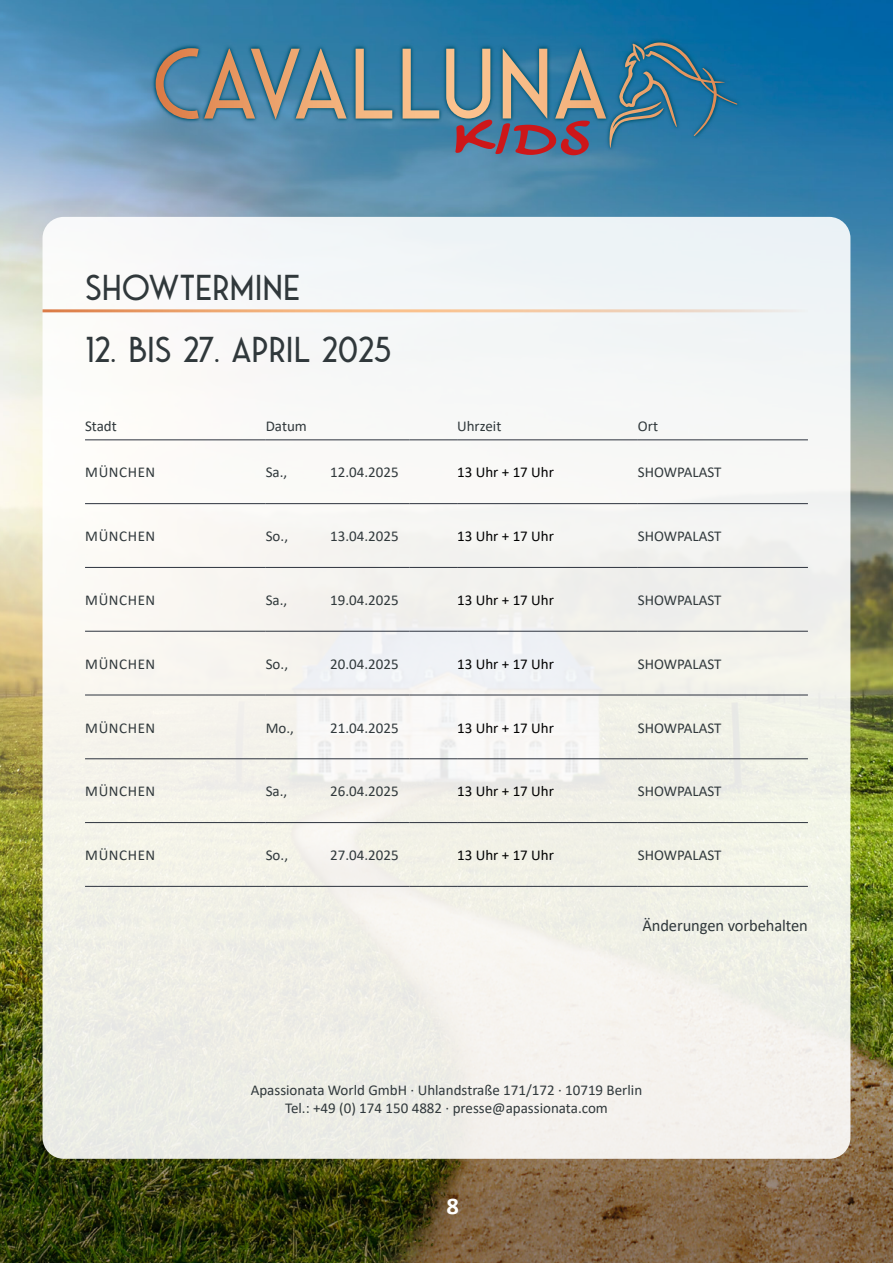
<style>
.page{position:relative;width:893px;height:1263px;background:#fff}
.page>*{position:absolute;margin:0;border:0;box-sizing:border-box;transform-origin:0 0}
.t1{font:36px "Saveur Sans";color:#30383b}
.t2{font:700 24px "Calibri";color:#fff}
.t3{font:16.8px "Calibri";letter-spacing:-.005em;color:#30383b}
.t4{font:15px/18px "Calibri";color:#30383b;text-align:center}
.t5{font:15px "Calibri";color:#000}
.t6{font:15px "Calibri";letter-spacing:.04em;color:#30383b}
</style>
<div class="page">
<img style="left:0;top:0;width:893px;height:724px">
<img style="left:0;top:730px;width:893px;height:533px">
<div style="left:43px;top:217px;width:807px;height:942px;background:#f4f3ef;border-radius:21px"></div>
<hr style="left:43px;top:309px;width:765px;height:3px;background:#fff">
<svg style="left:151px;top:38px;width:591px;height:114px;background:#3d81a8"></svg>
<svg style="left:156px;top:43px;width:582px;height:93px;background:#578397"></svg>
<svg style="left:455px;top:120px;width:135px;height:35px;background:#78576e"></svg>
<hr style="left:85px;top:439px;width:181px;height:1px;background:#2c323d">
<hr style="left:266px;top:439px;width:143px;height:1px;background:#2c323d">
<hr style="left:409px;top:439px;width:48px;height:1px;background:#2c323d">
<hr style="left:457px;top:439px;width:181px;height:1px;background:#2c323d">
<hr style="left:638px;top:439px;width:170px;height:1px;background:#2c323d">
<hr style="left:85px;top:503px;width:181px;height:1px;background:#2c323d">
<hr style="left:266px;top:503px;width:143px;height:1px;background:#2c323d">
<hr style="left:409px;top:503px;width:48px;height:1px;background:#2c323d">
<hr style="left:457px;top:503px;width:181px;height:1px;background:#2c323d">
<hr style="left:638px;top:503px;width:170px;height:1px;background:#2c323d">
<hr style="left:85px;top:567px;width:181px;height:1px;background:#2c323d">
<hr style="left:266px;top:567px;width:143px;height:1px;background:#2c323d">
<hr style="left:409px;top:567px;width:48px;height:1px;background:#2c323d">
<hr style="left:457px;top:567px;width:181px;height:1px;background:#2c323d">
<hr style="left:638px;top:567px;width:170px;height:1px;background:#2c323d">
<hr style="left:85px;top:631px;width:181px;height:1px;background:#2c323d">
<hr style="left:266px;top:631px;width:143px;height:1px;background:#2c323d">
<hr style="left:409px;top:631px;width:48px;height:1px;background:#2c323d">
<hr style="left:457px;top:631px;width:181px;height:1px;background:#2c323d">
<hr style="left:638px;top:631px;width:170px;height:1px;background:#2c323d">
<hr style="left:85px;top:695px;width:181px;height:1px;background:#2c323d">
<hr style="left:266px;top:695px;width:143px;height:1px;background:#2c323d">
<hr style="left:409px;top:695px;width:48px;height:1px;background:#2c323d">
<hr style="left:457px;top:695px;width:181px;height:1px;background:#2c323d">
<hr style="left:638px;top:695px;width:170px;height:1px;background:#2c323d">
<hr style="left:85px;top:758px;width:181px;height:1px;background:#2c323d">
<hr style="left:266px;top:758px;width:143px;height:1px;background:#2c323d">
<hr style="left:409px;top:758px;width:48px;height:1px;background:#2c323d">
<hr style="left:457px;top:758px;width:181px;height:1px;background:#2c323d">
<hr style="left:638px;top:758px;width:170px;height:1px;background:#2c323d">
<hr style="left:85px;top:822px;width:181px;height:1px;background:#2c323d">
<hr style="left:266px;top:822px;width:143px;height:1px;background:#2c323d">
<hr style="left:409px;top:822px;width:48px;height:1px;background:#2c323d">
<hr style="left:457px;top:822px;width:181px;height:1px;background:#2c323d">
<hr style="left:638px;top:822px;width:170px;height:1px;background:#2c323d">
<hr style="left:85px;top:886px;width:181px;height:1px;background:#2c323d">
<hr style="left:266px;top:886px;width:143px;height:1px;background:#2c323d">
<hr style="left:409px;top:886px;width:48px;height:1px;background:#2c323d">
<hr style="left:457px;top:886px;width:181px;height:1px;background:#2c323d">
<hr style="left:638px;top:886px;width:170px;height:1px;background:#2c323d">
<h1 class="t1" style="left:85px;top:268px;width:217px">SHOWTERMINE</h1>
<h1 class="t1" style="left:85px;top:330px;width:308px">12. BIS 27. APRIL 2025</h1>
<p class="t4" style="left:85px;top:417px;width:33px">Stadt</p>
<p class="t4" style="left:266px;top:417px;width:43px">Datum</p>
<p class="t4" style="left:457px;top:417px;width:46px">Uhrzeit</p>
<p class="t4" style="left:638px;top:417px;width:22px">Ort</p>
<p class="t6" style="left:85px;top:462px;width:72px">MÜNCHEN</p>
<p class="t4" style="left:266px;top:463px;width:23px">Sa.,</p>
<p class="t4" style="left:330px;top:463px;width:70px">12.04.2025</p>
<p class="t5" style="left:457px;top:462px;width:98px">13 Uhr + 17 Uhr</p>
<p class="t4" style="left:638px;top:463px;width:85px">SHOWPALAST</p>
<p class="t6" style="left:85px;top:526px;width:72px">MÜNCHEN</p>
<p class="t4" style="left:266px;top:527px;width:24px">So.,</p>
<p class="t4" style="left:330px;top:527px;width:70px">13.04.2025</p>
<p class="t5" style="left:457px;top:526px;width:98px">13 Uhr + 17 Uhr</p>
<p class="t4" style="left:638px;top:527px;width:85px">SHOWPALAST</p>
<p class="t6" style="left:85px;top:589px;width:72px">MÜNCHEN</p>
<p class="t4" style="left:266px;top:591px;width:23px">Sa.,</p>
<p class="t4" style="left:330px;top:591px;width:70px">19.04.2025</p>
<p class="t5" style="left:457px;top:589px;width:98px">13 Uhr + 17 Uhr</p>
<p class="t4" style="left:638px;top:591px;width:85px">SHOWPALAST</p>
<p class="t6" style="left:85px;top:653px;width:72px">MÜNCHEN</p>
<p class="t4" style="left:266px;top:654px;width:24px">So.,</p>
<p class="t4" style="left:330px;top:654px;width:70px">20.04.2025</p>
<p class="t5" style="left:457px;top:653px;width:98px">13 Uhr + 17 Uhr</p>
<p class="t4" style="left:638px;top:654px;width:85px">SHOWPALAST</p>
<p class="t6" style="left:85px;top:717px;width:72px">MÜNCHEN</p>
<p class="t4" style="left:266px;top:718px;width:30px">Mo.,</p>
<p class="t4" style="left:330px;top:718px;width:70px">21.04.2025</p>
<p class="t5" style="left:457px;top:717px;width:98px">13 Uhr + 17 Uhr</p>
<p class="t4" style="left:638px;top:718px;width:85px">SHOWPALAST</p>
<p class="t6" style="left:85px;top:781px;width:72px">MÜNCHEN</p>
<p class="t4" style="left:266px;top:782px;width:23px">Sa.,</p>
<p class="t4" style="left:330px;top:782px;width:70px">26.04.2025</p>
<p class="t5" style="left:457px;top:781px;width:98px">13 Uhr + 17 Uhr</p>
<p class="t4" style="left:638px;top:782px;width:85px">SHOWPALAST</p>
<p class="t6" style="left:85px;top:845px;width:72px">MÜNCHEN</p>
<p class="t4" style="left:266px;top:846px;width:24px">So.,</p>
<p class="t4" style="left:330px;top:846px;width:70px">27.04.2025</p>
<p class="t5" style="left:457px;top:845px;width:98px">13 Uhr + 17 Uhr</p>
<p class="t4" style="left:638px;top:846px;width:85px">SHOWPALAST</p>
<p class="t3" style="left:642px;top:914px;width:167px">Änderungen vorbehalten</p>
<p class="t4" style="left:251px;top:1081px;width:393px">Apassionata World GmbH · Uhlandstraße 171/172 · 10719 Berlin<br>Tel.: +49 (0) 174 150 4882 · presse@apassionata.com</p>
<h2 class="t2" style="left:447px;top:1189px;width:14px">8</h2>
</div>
